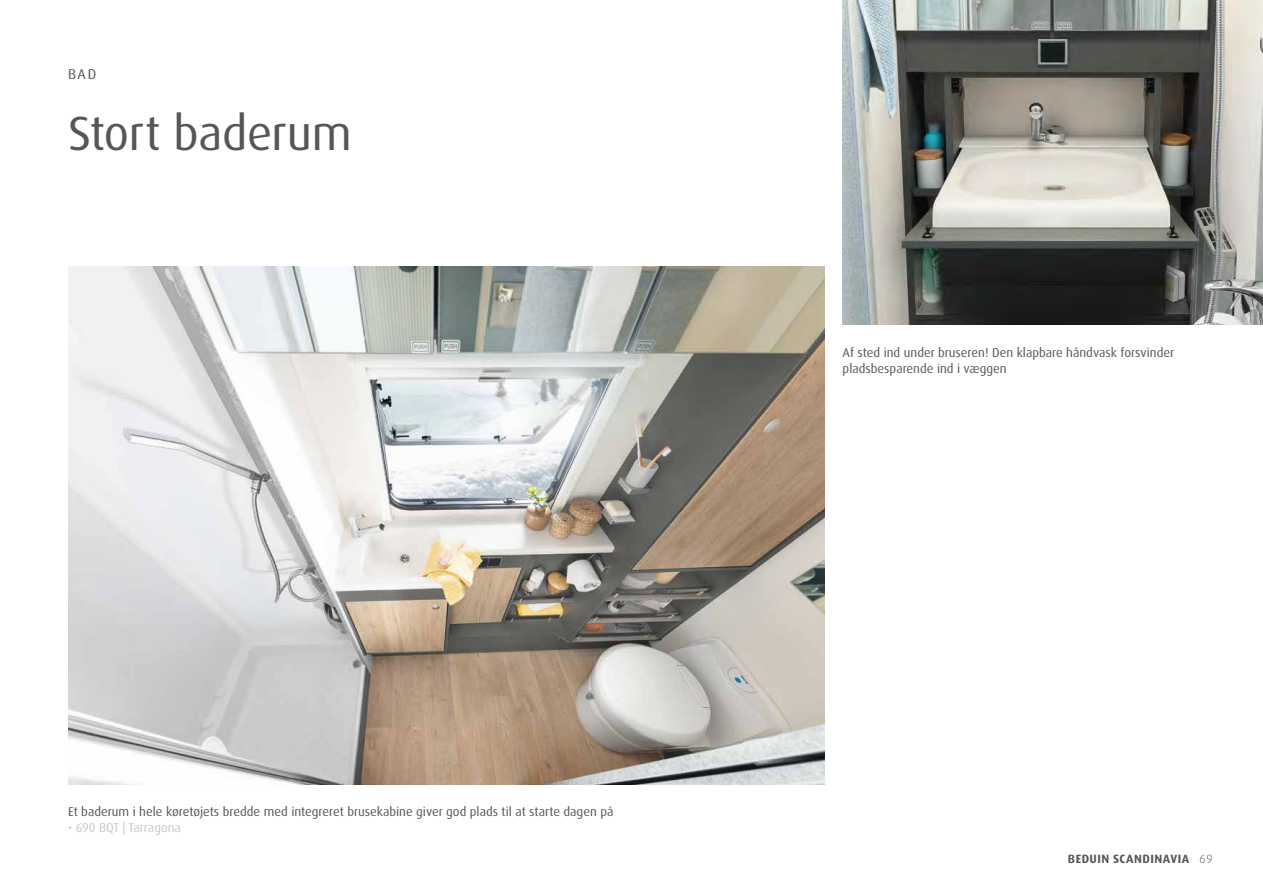
<style>
.page{position:relative;width:1263px;height:893px;background:#fff}
.page>*{position:absolute;margin:0;border:0;box-sizing:border-box;transform-origin:0 0}
.t1{font:48px "Dax OT";letter-spacing:-.005em;color:#565656}
.t2{font:14.25px "Dax Pro";color:#565656}
.t3{font:12.75px/16.5px "Dax OT";color:#565656}
.t4{font:12.75px "Dax OT";letter-spacing:-.005em;color:#c5c6c6}
.t5{font:700 12px "Dax Pro";letter-spacing:.045em;color:#565656}
.s1{font-family:"Dax OT";font-weight:300}
</style>
<div class="page">
<img style="left:68px;top:267px;width:757px;height:517px">
<img style="left:843px;top:0;width:420px;height:325px">
<p class="t2" style="left:68px;top:65px;width:30px">BAD</p>
<h1 class="t1" style="left:68px;top:103px;width:285px">Stort baderum</h1>
<p class="t3" style="left:68px;top:803px;width:547px">Et baderum i hele køretøjets bredde med integreret brusekabine giver god plads til at starte dagen på</p>
<p class="t4" style="left:68px;top:820px;width:114px">• 690 BQT | Tarragona</p>
<p class="t3" style="left:843px;top:344px;width:333px">Af sted ind under bruseren! Den klapbare håndvask forsvinder pladsbesparende ind i væggen</p>
<p class="t5" style="left:1068px;top:851px;width:146px">BEDUIN SCANDINAVIA <span class="s1">69</span></p>
</div>
